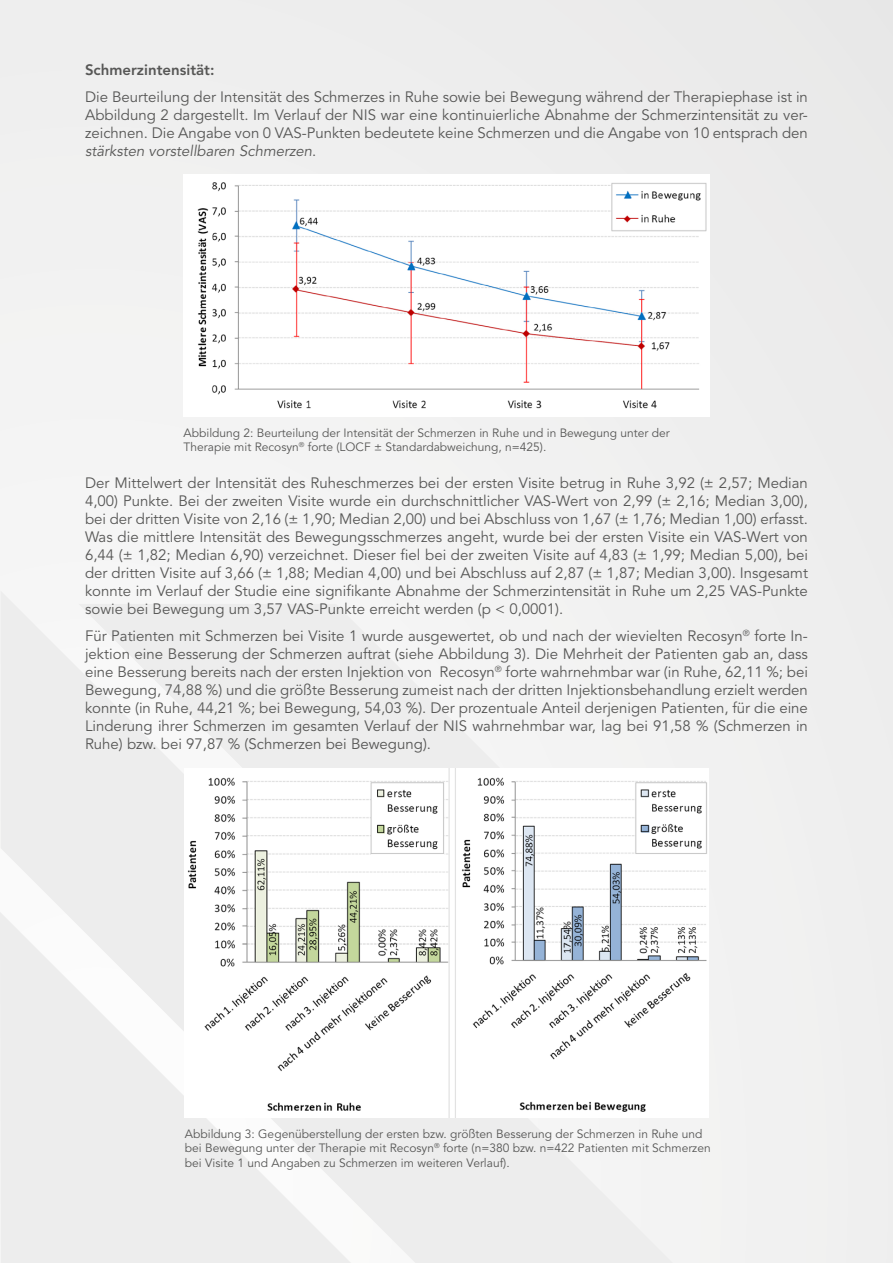
<style>
.page{position:relative;width:893px;height:1263px;background:#efefef}
.page>*{position:absolute;margin:0;border:0;box-sizing:border-box;transform-origin:0 0}
.t1{font:15px/18px "Avenir";color:#575756;text-align:justify}
.t2{font:800 15px "Avenir";color:#575756}
.t3{font:12px/14.4px "Avenir";color:#575756}
.s1{font-style:italic}
</style>
<div class="page">
<svg style="left:1px;top:768px;width:672px;height:495px"></svg>
<svg style="left:1px;top:912px;width:350px;height:351px"></svg>
<img style="left:184px;top:175px;width:525px;height:242px">
<img style="left:185px;top:769px;width:524px;height:349px">
<p class="t2" style="left:85px;top:61px;width:131px">Schmerzintensität:</p>
<p class="t1" style="left:85px;top:88px;width:724px">Die Beurteilung der Intensität des Schmerzes in Ruhe sowie bei Bewegung während der Therapiephase ist in Abbildung 2 dargestellt. Im Verlauf der NIS war eine kontinuierliche Abnahme der Schmerzintensität zu ver&shy;zeichnen. Die Angabe von 0 VAS-Punkten bedeutete keine Schmerzen und die Angabe von 10 entsprach den <span class="s1">stärksten vorstellbaren Schmerzen</span>.</p>
<p class="t3" style="left:184px;top:426px;width:488px">Abbildung 2: Beurteilung der Intensität der Schmerzen in Ruhe und in Bewegung unter der<br>Therapie mit Recosyn<sup>®</sup> forte (LOCF ± Standardabweichung, n=425).</p>
<p class="t1" style="left:85px;top:474px;width:724px">Der Mittelwert der Intensität des Ruheschmerzes bei der ersten Visite betrug in Ruhe 3,92 (± 2,57; Median 4,00) Punkte. Bei der zweiten Visite wurde ein durchschnittlicher VAS-Wert von 2,99 (± 2,16; Median 3,00), bei der dritten Visite von 2,16 (± 1,90; Median 2,00) und bei Abschluss von 1,67 (± 1,76; Median 1,00) erfasst.<br>Was die mittlere Intensität des Bewegungsschmerzes angeht, wurde bei der ersten Visite ein VAS-Wert von 6,44 (± 1,82; Median 6,90) verzeichnet. Dieser fiel bei der zweiten Visite auf 4,83 (± 1,99; Median 5,00), bei der dritten Visite auf 3,66 (± 1,88; Median 4,00) und bei Abschluss auf 2,87 (± 1,87; Median 3,00). Insgesamt konnte im Verlauf der Studie eine signifikante Abnahme der Schmerzintensität in Ruhe um 2,25 VAS-Punkte sowie bei Bewegung um 3,57 VAS-Punkte erreicht werden (p &lt; 0,0001).</p>
<p class="t1" style="left:85px;top:627px;width:724px">Für Patienten mit Schmerzen bei Visite 1 wurde ausgewertet, ob und nach der wievielten Recosyn<sup>®</sup> forte In&shy;jektion eine Besserung der Schmerzen auftrat (siehe Abbildung 3). Die Mehrheit der Patienten gab an, dass eine Besserung bereits nach der ersten Injektion von Recosyn<sup>®</sup> forte wahrnehmbar war (in Ruhe, 62,11 %; bei Bewegung, 74,88 %) und die größte Besserung zumeist nach der dritten Injektionsbehandlung erzielt werden konnte (in Ruhe, 44,21 %; bei Bewegung, 54,03 %). Der prozentuale Anteil derjenigen Patienten, für die eine Linderung ihrer Schmerzen im gesamten Verlauf der NIS wahrnehmbar war, lag bei 91,58 % (Schmerzen in Ruhe) bzw. bei 97,87 % (Schmerzen bei Bewegung).</p>
<p class="t3" style="left:185px;top:1127px;width:527px">Abbildung 3: Gegenüberstellung der ersten bzw. größten Besserung der Schmerzen in Ruhe und bei Bewegung unter der Therapie mit Recosyn<sup>®</sup> forte (n=380 bzw. n=422 Patienten mit Schmerzen bei Visite 1 und Angaben zu Schmerzen im weiteren Verlauf).</p>
</div>
